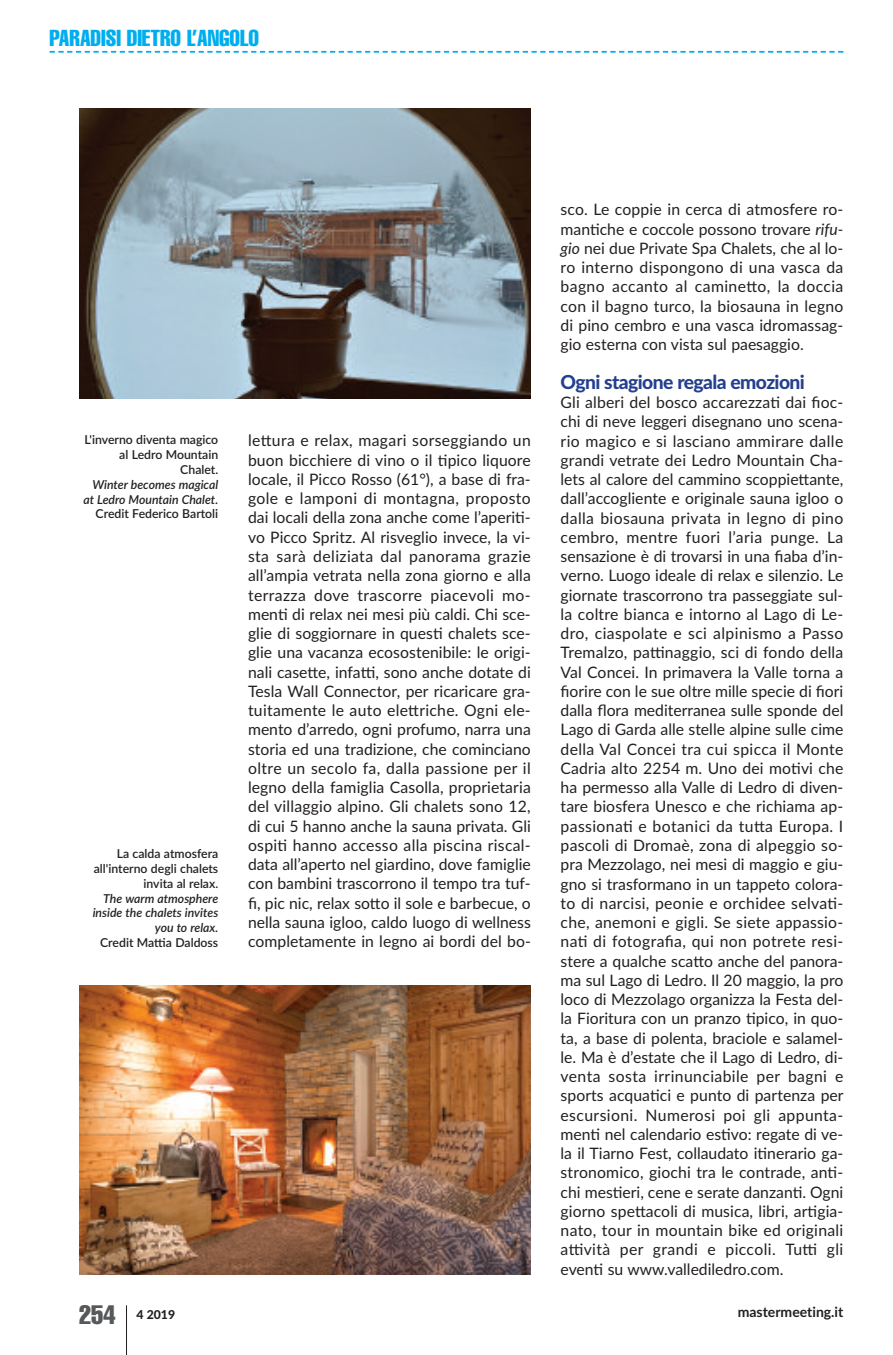
<style>
.page{position:relative;width:893px;height:1355px;background:#fff}
.page>*{position:absolute;margin:0;border:0;box-sizing:border-box;transform-origin:0 0}
.t1{font:extra-condensed 26.25px "Helvetica";color:#57585a}
.t2{font:extra-condensed 22.75px "Helvetica";color:#00aeef}
.t3{font:800 19.25px "Lato";letter-spacing:-.03em;color:#253f8f}
.t4{font:15.75px/19.2px "Lato";color:#231f20;text-align:justify}
.t5{font:700 14px "Lato";color:#231f20}
.t6{font:600 12.25px/14.9px "Lato";color:#231f20;text-align:right}
.t7{font:italic 600 12.25px/14.9px "Lato";color:#231f20;text-align:right}
.t8{font:800 12.25px "Lato";color:#231f20}
.s1{font-style:italic}
</style>
<div class="page">
<hr style="left:126px;top:1305px;width:1px;height:49px;background:#231f20">
<svg style="left:50px;top:51px;width:793px;height:2px"></svg>
<img style="left:79px;top:985px;width:452px;height:289px">
<img style="left:79px;top:108px;width:452px;height:290px">
<h2 class="t2" style="left:50px;top:30px;width:211px">PARADISI DIETRO L’ANGOLO</h2>
<p class="t6" style="left:84px;top:432px;width:135px">L'inverno diventa magico al Ledro Mountain<br>Chalet.</p>
<p class="t7" style="left:83px;top:477px;width:136px">Winter becomes magical at Ledro Mountain Chalet.</p>
<p class="t6" style="left:96px;top:506px;width:124px">Credit Federico Bartoli</p>
<p class="t6" style="left:94px;top:846px;width:126px">La calda atmosfera all'interno degli chalets invita al relax.</p>
<p class="t7" style="left:93px;top:890px;width:127px">The warm atmosphere inside the chalets invites you to relax.</p>
<p class="t6" style="left:100px;top:935px;width:120px">Credit Mattia Daldoss</p>
<p class="t4" style="left:248px;top:431px;width:284px">lettura e relax, magari sorseggiando un buon bicchiere di vino o il tipico liquore locale, il Picco Rosso (61°), a base di fra&shy;gole e lamponi di montagna, proposto dai locali della zona anche come l’aperiti&shy;vo Picco Spritz. Al risveglio invece, la vi&shy;sta sarà deliziata dal panorama grazie all’ampia vetrata nella zona giorno e alla terrazza dove trascorre piacevoli mo&shy;menti di relax nei mesi più caldi. Chi sce&shy;glie di soggiornare in questi chalets sce&shy;glie una vacanza ecosostenibile: le origi&shy;nali casette, infatti, sono anche dotate di Tesla Wall Connector, per ricaricare gra&shy;tuitamente le auto elettriche. Ogni ele&shy;mento d’arredo, ogni profumo, narra una storia ed una tradizione, che cominciano oltre un secolo fa, dalla passione per il legno della famiglia Casolla, proprietaria del villaggio alpino. Gli chalets sono 12, di cui 5 hanno anche la sauna privata. Gli ospiti hanno accesso alla piscina riscal&shy;data all’aperto nel giardino, dove famiglie con bambini trascorrono il tempo tra tuf&shy;fi, pic nic, relax sotto il sole e barbecue, o nella sauna igloo, caldo luogo di wellness completamente in legno ai bordi del bo-</p>
<p class="t4" style="left:561px;top:200px;width:284px">sco. Le coppie in cerca di atmosfere ro&shy;mantiche e coccole possono trovare <span class="s1">rifu&shy;gio</span> nei due Private Spa Chalets, che al lo&shy;ro interno dispongono di una vasca da bagno accanto al caminetto, la doccia con il bagno turco, la biosauna in legno di pino cembro e una vasca idromassag&shy;gio esterna con vista sul paesaggio.</p>
<p class="t3" style="left:561px;top:371px;width:246px">Ogni stagione regala emozioni</p>
<p class="t4" style="left:561px;top:393px;width:285px">Gli alberi del bosco accarezzati dai fioc&shy;chi di neve leggeri disegnano uno scena&shy;rio magico e si lasciano ammirare dalle grandi vetrate dei Ledro Mountain Cha&shy;lets al calore del cammino scoppiettante, dall’accogliente e originale sauna igloo o dalla biosauna privata in legno di pino cembro, mentre fuori l’aria punge. La sensazione è di trovarsi in una fiaba d’in&shy;verno. Luogo ideale di relax e silenzio. Le giornate trascorrono tra passeggiate sul&shy;la coltre bianca e intorno al Lago di Le&shy;dro, ciaspolate e sci alpinismo a Passo Tremalzo, pattinaggio, sci di fondo della Val Concei. In primavera la Valle torna a fiorire con le sue oltre mille specie di fiori dalla flora mediterranea sulle sponde del Lago di Garda alle stelle alpine sulle cime della Val Concei tra cui spicca il Monte Cadria alto 2254 m. Uno dei motivi che ha permesso alla Valle di Ledro di diven&shy;tare biosfera Unesco e che richiama ap&shy;passionati e botanici da tutta Europa. I pascoli di Dromaè, zona di alpeggio so&shy;pra Mezzolago, nei mesi di maggio e giu&shy;gno si trasformano in un tappeto colora&shy;to di narcisi, peonie e orchidee selvati&shy;che, anemoni e gigli. Se siete appassio&shy;nati di fotografia, qui non potrete resi&shy;stere a qualche scatto anche del panora&shy;ma sul Lago di Ledro. Il 20 maggio, la pro loco di Mezzolago organizza la Festa del&shy;la Fioritura con un pranzo tipico, in quo&shy;ta, a base di polenta, braciole e salamel&shy;le. Ma è d’estate che il Lago di Ledro, di&shy;venta sosta irrinunciabile per bagni e sports acquatici e punto di partenza per escursioni. Numerosi poi gli appunta&shy;menti nel calendario estivo: regate di ve&shy;la il Tiarno Fest, collaudato itinerario ga&shy;stronomico, giochi tra le contrade, anti&shy;chi mestieri, cene e serate danzanti. Ogni giorno spettacoli di musica, libri, artigia&shy;nato, tour in mountain bike ed originali attività per grandi e piccoli. Tutti gli eventi su www.vallediledro.com.</p>
<h1 class="t1" style="left:79px;top:1305px;width:38px">254</h1>
<p class="t8" style="left:136px;top:1307px;width:40px">4 2019</p>
<p class="t5" style="left:738px;top:1303px;width:107px">mastermeeting.it</p>
</div>
